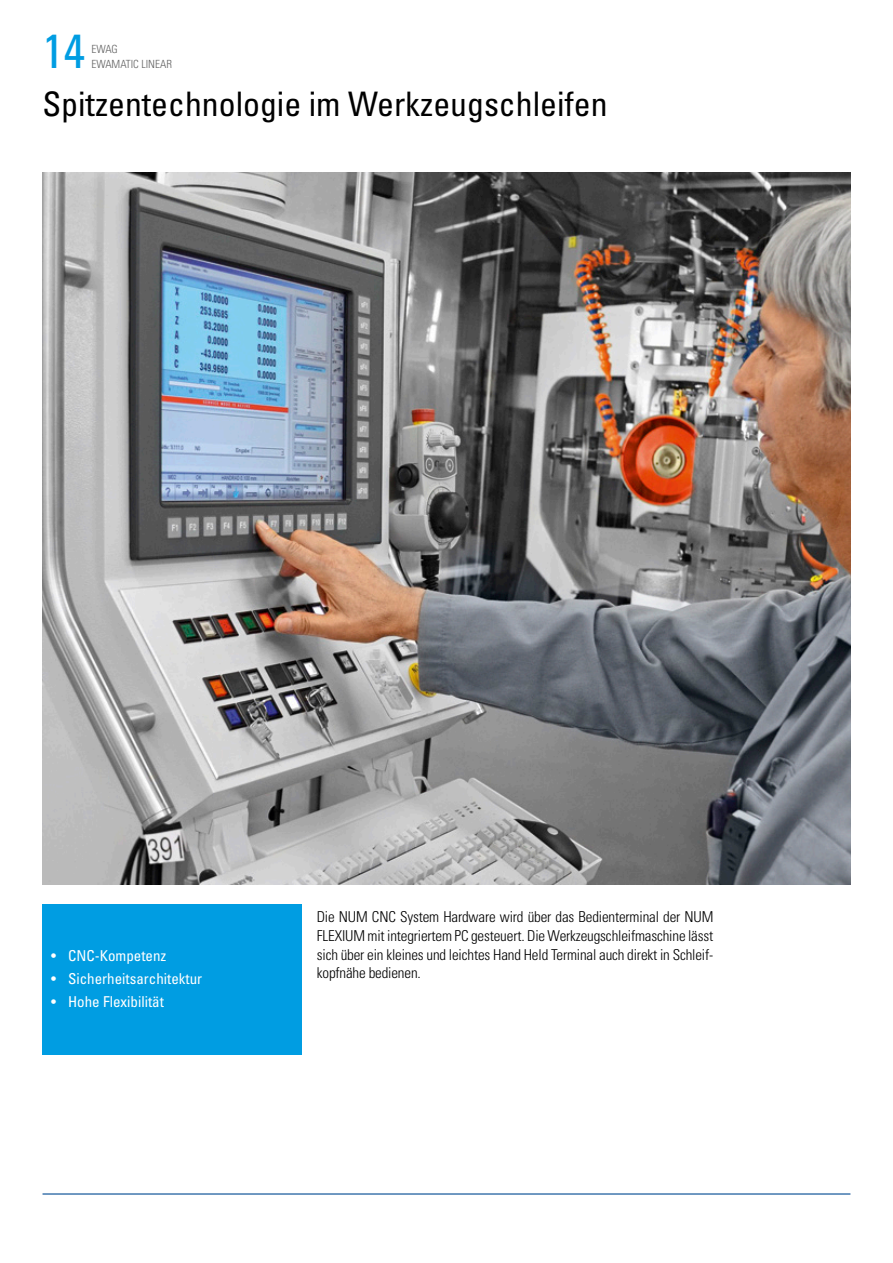
<style>
.page{position:relative;width:893px;height:1263px;background:#fff}
.page>*{position:absolute;margin:0;border:0;box-sizing:border-box;transform-origin:0 0}
.t1{font:condensed 48px "Univers LT";color:#009de2}
.t2{font:condensed 33.75px "Univers LT";color:#000}
.t3{font:300 condensed 15px/18.8px "Univers LT";letter-spacing:-.01em;color:#000;text-align:justify}
.t4{font:condensed 15px "Univers LT";color:#fff}
.t5{font:300 condensed 11.25px/15px "Univers LT";color:#626262}
</style>
<div class="page">
<hr style="left:43px;top:1193px;width:807px;height:1px;background:#004992">
<div style="left:43px;top:905px;width:259px;height:150px;background:#009de2"></div>
<img style="left:43px;top:172px;width:807px;height:713px">
<h1 class="t1" style="left:43px;top:20px;width:44px">14</h1>
<p class="t5" style="left:91px;top:41px;width:82px">EWAG<br>EWAMATIC LINEAR</p>
<h2 class="t2" style="left:43px;top:82px;width:567px">Spitzentechnologie im Werkzeugschleifen</h2>
<p class="t4" style="left:51px;top:946px;width:117px">• CNC-Kompetenz</p>
<p class="t4" style="left:51px;top:969px;width:153px">• Sicherheitsarchitektur</p>
<p class="t4" style="left:51px;top:992px;width:114px">• Hohe Flexibilität</p>
<p class="t3" style="left:317px;top:907px;width:398px">Die NUM CNC System Hardware wird über das Bedienterminal der NUM FLEXIUM mit integriertem PC gesteuert. Die Werkzeugschleifmaschine lässt sich über ein kleines und leichtes Hand Held Terminal auch direkt in Schleif&shy;kopfnähe bedienen.</p>
</div>
